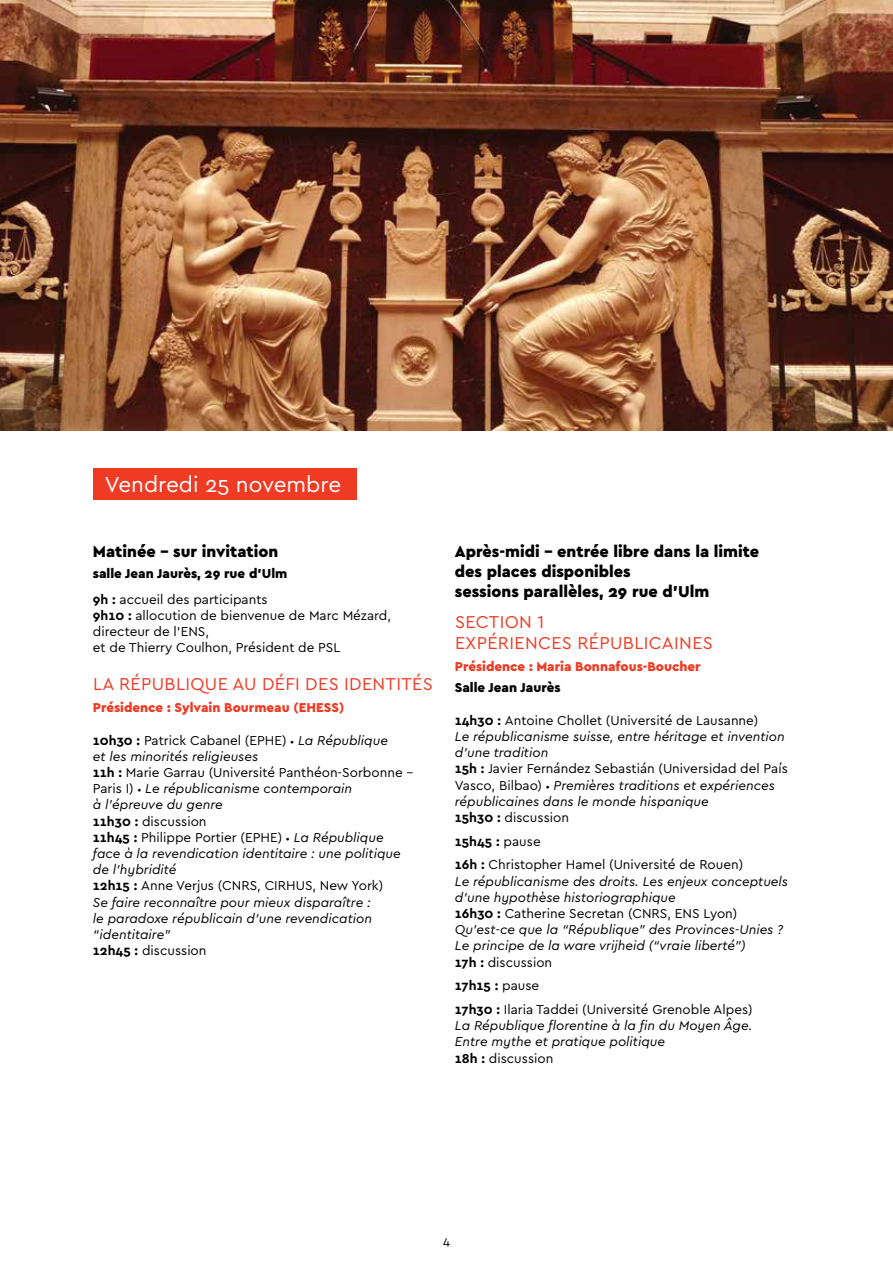
<style>
.page{position:relative;width:893px;height:1263px;background:#fff}
.page>*{position:absolute;margin:0;border:0;box-sizing:border-box;transform-origin:0 0}
.t1{font:22.5px "Cera PRO";color:#fff}
.t2{font:18px/21.6px "Cera PRO";letter-spacing:.02em;color:#ef3b23}
.t3{font:900 16.5px/19.8px "Cera PRO";color:#000}
.t4{font:italic 13.5px/16.2px "Cera PRO";color:#000}
.t5{font:13.5px/16.2px "Cera PRO";color:#000}
.t6{font:900 13.5px/25.2px "Cera PRO";color:#000}
.t7{font:900 13.5px "Cera PRO";color:#ef3b23}
.t8{font:12.6px "Cera PRO";color:#000}
.s1{font-weight:700}
.s2{font-weight:400}
.s3{font-weight:700;font-style:normal}
.s4{font-style:normal}
.s5{font-style:normal;font-size:10.5px}
</style>
<div class="page">
<img style="left:0;top:0;width:893px;height:431px">
<div style="left:93px;top:468px;width:264px;height:32px;background:#ef3b23"></div>
<h1 class="t1" style="left:105px;top:470px;width:238px">Vendredi 25 novembre</h1>
<p class="t3" style="left:93px;top:541px;width:187px">Matinée - sur invitation</p>
<p class="t6" style="left:93px;top:561px;width:196px">salle Jean Jaurès, 29 rue d’Ulm<br><span class="s1">9h :</span> <span class="s2">accueil des participants</span></p>
<p class="t5" style="left:93px;top:607px;width:300px"><span class="s1">9h10 :</span> allocution de bienvenue de Marc Mézard, directeur de l’ENS,<br>et de Thierry Coulhon, Président de PSL</p>
<h2 class="t2" style="left:93px;top:672px;width:49px">La Répu</h2>
<h2 class="t2" style="left:165px;top:672px;width:23px">blique</h2>
<h2 class="t2" style="left:232px;top:672px;width:40px">au défi</h2>
<h2 class="t2" style="left:305px;top:672px;width:12px">des</h2>
<h2 class="t2" style="left:344px;top:672px;width:11px">iden</h2>
<h2 class="t2" style="left:386px;top:672px;width:37px">tités</h2>
<p class="t7" style="left:93px;top:699px;width:253px">Présidence : Sylvain Bourmeau (EHESS)</p>
<p class="t4" style="left:93px;top:731px;width:322px"><span class="s3">10h30 :</span> <span class="s4">Patrick Cabanel (EPHE)</span> <span class="s5">•</span> La République<br>et les minorités religieuses<br><span class="s3">11h :</span> <span class="s4">Marie Garrau (Université Panthéon-Sorbonne - Paris I)</span> <span class="s5">•</span> Le républicanisme contemporain<br>à l’épreuve du genre<br><span class="s3">11h30 :</span> <span class="s4">discussion<br></span><span class="s3">11h45 :</span> <span class="s4">Philippe Portier (EPHE)</span> <span class="s5">•</span> La République face à la revendication identitaire : une politique de l’hybridité<br><span class="s3">12h15 :</span> <span class="s4">Anne Verjus (CNRS, CIRHUS, New York)<br></span>Se faire reconnaître pour mieux disparaître :<br>le paradoxe républicain d’une revendication “identitaire”<br><span class="s3">12h45 :</span> <span class="s4">discussion</span></p>
<p class="t3" style="left:455px;top:541px;width:306px">Après-midi - entrée libre dans la limite des places disponibles<br>sessions parallèles, 29 rue d’Ulm</p>
<h2 class="t2" style="left:455px;top:610px;width:91px">Section 1<br>Expériences</h2>
<h2 class="t2" style="left:577px;top:631px;width:12px">répu</h2>
<h2 class="t2" style="left:623px;top:631px;width:62px">blicaines</h2>
<p class="t7" style="left:455px;top:658px;width:247px">Présidence : Maria Bonnafous-Boucher</p>
<p class="t6" style="left:455px;top:675px;width:107px">Salle Jean Jaurès</p>
<p class="t4" style="left:455px;top:712px;width:334px"><span class="s3">14h30 :</span> <span class="s4">Antoine Chollet (Université de Lausanne)<br></span>Le républicanisme suisse, entre héritage et invention d’une tradition<br><span class="s3">15h :</span> <span class="s4">Javier Fernández Sebastián (Universidad del País Vasco, Bilbao)</span> <span class="s5">•</span> Premières traditions et expériences républicaines dans le monde hispanique<br><span class="s3">15h30 :</span> <span class="s4">discussion</span></p>
<p class="t5" style="left:455px;top:829px;width:290px;line-height:23.7px"><span class="s1">15h45 :</span> pause<br><span class="s1">16h :</span> Christopher Hamel (Université de Rouen)</p>
<p class="t4" style="left:455px;top:872px;width:335px">Le républicanisme des droits. Les enjeux conceptuels d’une hypothèse historiographique<br><span class="s3">16h30 :</span> <span class="s4">Catherine Secretan (CNRS, ENS Lyon)<br></span>Qu’est-ce que la “République” des Provinces-Unies ?<br>Le principe de la ware vrijheid (“vraie liberté”)<br><span class="s3">17h :</span> <span class="s4">discussion</span></p>
<p class="t5" style="left:455px;top:973px;width:299px;line-height:23.7px"><span class="s1">17h15 :</span> pause<br><span class="s1">17h30 :</span> Ilaria Taddei (Université Grenoble Alpes)</p>
<p class="t4" style="left:455px;top:1017px;width:299px">La République florentine à la fin du Moyen Âge.<br>Entre mythe et pratique politique<br><span class="s3">18h :</span> <span class="s4">discussion</span></p>
<p class="t8" style="left:443px;top:1232px;width:8px">4</p>
</div>
